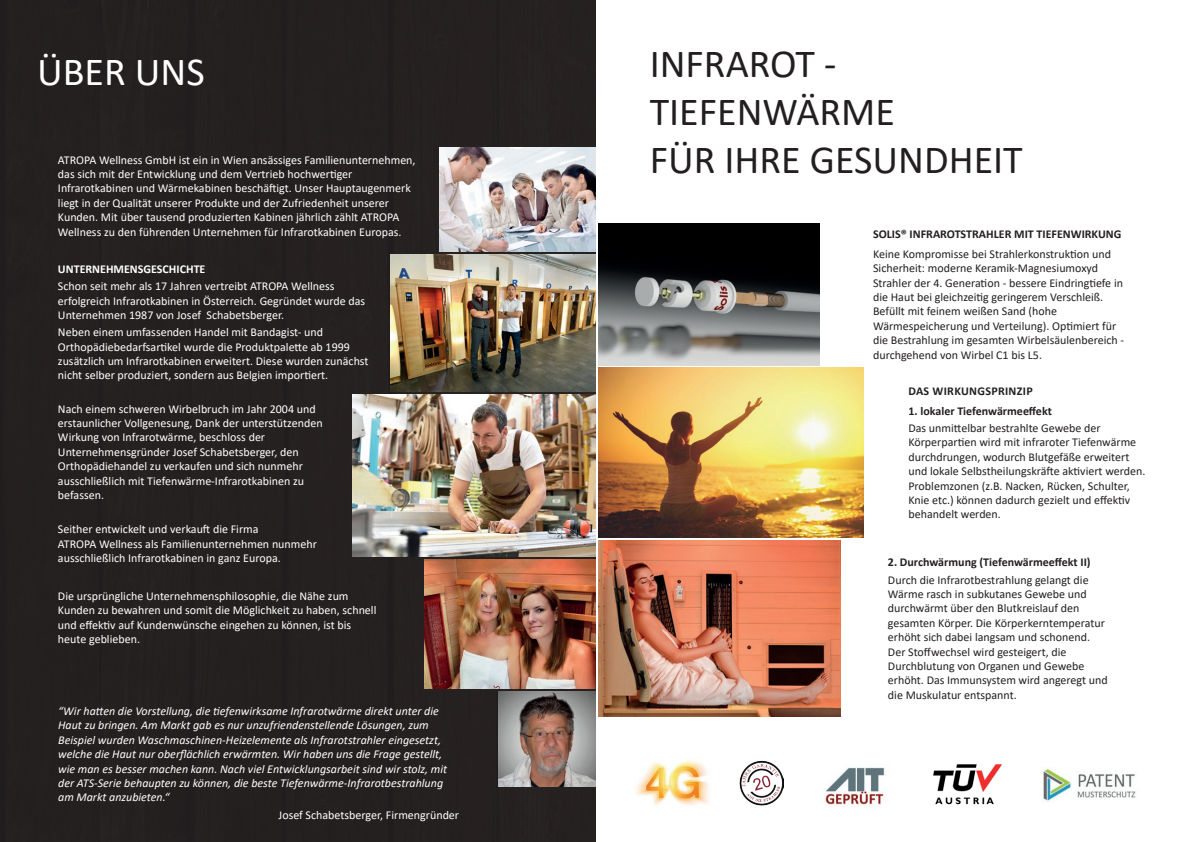
<style>
.page{position:relative;width:1191px;height:842px;background:#fff}
.page>*{position:absolute;margin:0;border:0;box-sizing:border-box;transform-origin:0 0}
.t1{font:40px/48px "Calibri";color:#231f20}
.t2{font:40px "Calibri";color:#fff}
.t3{font:12px/14.4px "Calibri";color:#fff}
.t4{font:12px/14.4px "Calibri";color:#231f20}
.t5{font:italic 12px/14.4px "Calibri";color:#fff}
.t6{font:700 12px "Calibri";color:#231f20}
.t7{font:700 12px "Calibri";color:#fff}
.t8{font:700 12px "Calibri";letter-spacing:.025em;color:#231f20}
</style>
<div class="page">
<div style="left:0;top:0;width:595px;height:842px;background:#252020"></div>
<img style="left:498px;top:691px;width:97px;height:95px">
<img style="left:598px;top:224px;width:222px;height:141px">
<img style="left:598px;top:368px;width:265px;height:169px">
<img style="left:598px;top:540px;width:243px;height:176px">
<img style="left:439px;top:147px;width:156px;height:105px">
<img style="left:390px;top:255px;width:205px;height:136px">
<img style="left:424px;top:559px;width:171px;height:129px">
<img style="left:353px;top:394px;width:242px;height:162px">
<img style="left:636px;top:760px;width:73px;height:46px">
<img style="left:739px;top:761px;width:44px;height:44px">
<img style="left:933px;top:764px;width:69px;height:40px">
<img style="left:825px;top:767px;width:60px;height:38px">
<img style="left:1043px;top:768px;width:93px;height:33px">
<h1 class="t2" style="left:37px;top:44px;width:169px">ÜBER UNS</h1>
<h1 class="t1" style="left:649px;top:39px;width:374px">INFRAROT -<br>TIEFENWÄRME<br>FÜR IHRE GESUNDHEIT</h1>
<p class="t3" style="left:58px;top:152px;width:359px">ATROPA Wellness GmbH ist ein in Wien ansässiges Familienunternehmen, das sich mit der Entwicklung und dem Vertrieb hochwertiger Infrarotkabinen und Wärmekabinen beschäftigt. Unser Hauptaugenmerk liegt in der Qualität unserer Produkte und der Zufriedenheit unserer Kunden. Mit über tausend produzierten Kabinen jährlich zählt ATROPA Wellness zu den führenden Unternehmen für Infrarotkabinen Europas.</p>
<p class="t6" style="left:873px;top:225px;width:250px">SOLIS® INFRAROTSTRAHLER MIT TIEFENWIRKUNG</p>
<p class="t4" style="left:873px;top:246px;width:253px">Keine Kompromisse bei Strahlerkonstruktion und Sicherheit: moderne Keramik-Magnesiumoxyd Strahler der 4. Generation - bessere Eindringtiefe in die Haut bei gleichzeitig geringerem Verschleiß.<br>Befüllt mit feinem weißen Sand (hohe Wärmespeicherung und Verteilung). Optimiert für die Bestrahlung im gesamten Wirbelsäulenbereich - durchgehend von Wirbel C1 bis L5.</p>
<p class="t7" style="left:58px;top:261px;width:149px">UNTERNEHMENSGESCHICHTE</p>
<p class="t3" style="left:58px;top:279px;width:309px">Schon seit mehr als 17 Jahren vertreibt ATROPA Wellness erfolgreich Infrarotkabinen in Österreich. Gegründet wurde das<br>Unternehmen 1987 von Josef Schabetsberger.</p>
<p class="t3" style="left:58px;top:325px;width:312px">Neben einem umfassenden Handel mit Bandagist- und Orthopädiebedarfsartikel wurde die Produktpalette ab 1999 zusätzlich um Infrarotkabinen erweitert. Diese wurden zunächst nicht selber produziert, sondern aus Belgien importiert.</p>
<p class="t3" style="left:58px;top:401px;width:266px">Nach einem schweren Wirbelbruch im Jahr 2004 und erstaunlicher Vollgenesung, Dank der unterstützenden Wirkung von Infrarotwärme, beschloss der Unternehmensgründer Josef Schabetsberger, den Orthopädiehandel zu verkaufen und sich nunmehr ausschließlich mit Tiefenwärme-Infrarotkabinen zu befassen.</p>
<p class="t3" style="left:58px;top:522px;width:260px">Seither entwickelt und verkauft die Firma<br>ATROPA Wellness als Familienunternehmen nunmehr ausschließlich Infrarotkabinen in ganz Europa.</p>
<p class="t8" style="left:908px;top:382px;width:126px">DAS WIRKUNGSPRINZIP</p>
<p class="t6" style="left:908px;top:402px;width:145px">1. lokaler Tiefenwärmeeffekt</p>
<p class="t4" style="left:908px;top:420px;width:238px">Das unmittelbar bestrahlte Gewebe der Körperpartien wird mit infraroter Tiefenwärme durchdrungen, wodurch Blutgefäße erweitert und lokale Selbstheilungskräfte aktiviert werden.<br>Problemzonen (z.B. Nacken, Rücken, Schulter, Knie etc.) können dadurch gezielt und effektiv behandelt werden.</p>
<p class="t6" style="left:888px;top:554px;width:204px">2. Durchwärmung (Tiefenwärmeeffekt II)</p>
<p class="t4" style="left:888px;top:572px;width:221px">Durch die Infrarotbestrahlung gelangt die Wärme rasch in subkutanes Gewebe und durchwärmt über den Blutkreislauf den gesamten Körper. Die Körperkerntemperatur erhöht sich dabei langsam und schonend.<br>Der Stoffwechsel wird gesteigert, die Durchblutung von Organen und Gewebe erhöht. Das Immunsystem wird angeregt und die Muskulatur entspannt.</p>
<p class="t3" style="left:58px;top:588px;width:320px">Die ursprüngliche Unternehmensphilosophie, die Nähe zum Kunden zu bewahren und somit die Möglichkeit zu haben, schnell und effektiv auf Kundenwünsche eingehen zu können, ist bis heute geblieben.</p>
<p class="t5" style="left:58px;top:703px;width:390px">“Wir hatten die Vorstellung, die tiefenwirksame Infrarotwärme direkt unter die Haut zu bringen. Am Markt gab es nur unzufriendenstellende Lösungen, zum Beispiel wurden Waschmaschinen-Heizelemente als Infrarotstrahler eingesetzt, welche die Haut nur oberflächlich erwärmten. Wir haben uns die Frage gestellt, wie man es besser machen kann. Nach viel Entwicklungsarbeit sind wir stolz, mit der ATS-Serie behaupten zu können, die beste Tiefenwärme-Infrarotbestrahlung am Markt anzubieten.“</p>
<p class="t3" style="left:278px;top:807px;width:182px">Josef Schabetsberger, Firmengründer</p>
</div>
